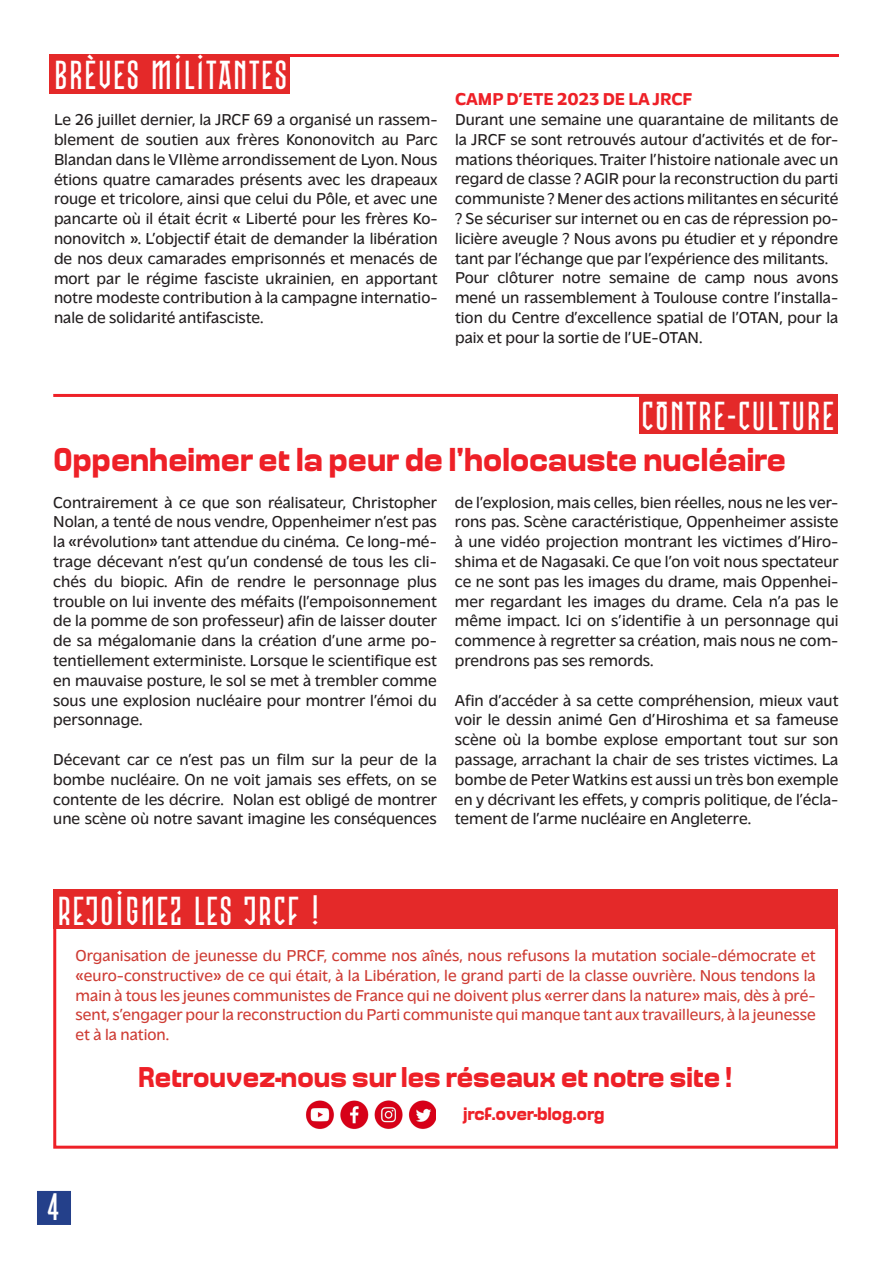
<style>
.page{position:relative;width:893px;height:1263px;background:#fff}
.page>*{position:absolute;margin:0;border:0;box-sizing:border-box;transform-origin:0 0}
.TITRE_RUBRIQUE{font:41.55px "Bilbo INC";letter-spacing:.04em;color:#fff}
.REJOIGNEZ_JRCF{font:41.55px "Bilbo INC";letter-spacing:.04em;color:#fff}
.t1{font:39px "Bilbo INC";color:#fff}
.TITRE_ARTICLE{font:700 33px "Millimetre";letter-spacing:-.02em;color:#ee2027}
.PETIT_TITRE_FIN{font:700 28.5px "Millimetre";letter-spacing:-.02em;color:#ee2027}
.t2{font:700 18px "Massilia";color:#ee2027}
.TITRE_ARTICLE-2{font:700 18px "Millimetre";letter-spacing:-.02em;color:#ee2027}
.t3{font:300 16.5px/19.8px "Massilia";color:#231f20;text-align:justify}
.qu_est_ce_que_la_jrcf{font:300 16.5px/19.8px "Massilia";color:#ce3c34;text-align:justify}
</style>
<div class="page">
<div style="left:55px;top:54px;width:784px;height:3px;border:2px solid #ee2027"></div>
<div style="left:50px;top:54px;width:240px;height:39px;background:#e42929"></div>
<div style="left:53px;top:394px;width:780px;height:3px;border:2px solid #ee2027"></div>
<div style="left:639px;top:394px;width:199px;height:40px;background:#e42929"></div>
<div style="left:37px;top:1191px;width:34px;height:34px;background:#24408a"></div>
<div style="left:53px;top:925px;width:785px;height:224px;border:3px solid #ee2027"></div>
<div style="left:53px;top:889px;width:785px;height:40px;background:#e42929"></div>
<img style="left:306px;top:1100px;width:130px;height:29px">
<p class="TITRE_RUBRIQUE" style="left:54px;top:55px;width:235px">BRÈVES MILITANTES</p>
<p class="t3" style="left:54px;top:108px;width:385px">Le 26 juillet dernier, la JRCF 69 a organisé un rassem&shy;blement de soutien aux frères Kononovitch au Parc Blandan dans le VIIème arrondissement de Lyon. Nous étions quatre camarades présents avec les drapeaux rouge et tricolore, ainsi que celui du Pôle, et avec une pancarte où il était écrit « Liberté pour les frères Ko&shy;nonovitch ». L’objectif était de demander la libération de nos deux camarades emprisonnés et menacés de mort par le régime fasciste ukrainien, en apportant notre modeste contribution à la campagne internatio&shy;nale de solidarité antifasciste.</p>
<p class="t2" style="left:455px;top:87px;width:239px">CAMP D’ETE 2023 DE LA JRCF</p>
<p class="t3" style="left:455px;top:108px;width:385px">Durant une semaine une quarantaine de militants de la JRCF se sont retrouvés autour d’activités et de for&shy;mations théoriques. Traiter l’histoire nationale avec un regard de classe ? AGIR pour la reconstruction du parti communiste ? Mener des actions militantes en sécurité ? Se sécuriser sur internet ou en cas de répression po&shy;licière aveugle ? Nous avons pu étudier et y répondre tant par l’échange que par l’expérience des militants.</p>
<p class="t3" style="left:455px;top:267px;width:385px">Pour clôturer notre semaine de camp nous avons mené un rassemblement à Toulouse contre l’installa&shy;tion du Centre d’excellence spatial de l’OTAN, pour la paix et pour la sortie de l’UE-OTAN.</p>
<p class="TITRE_RUBRIQUE" style="left:641px;top:395px;width:194px">CONTRE-CULTURE</p>
<p class="TITRE_ARTICLE" style="left:53px;top:440px;width:734px">Oppenheimer et la peur de l’holocauste nucléaire</p>
<p class="t3" style="left:53px;top:491px;width:385px">Contrairement à ce que son réalisateur, Christopher Nolan, a tenté de nous vendre, Oppenheimer n’est pas la «révolution» tant attendue du cinéma. Ce long-mé&shy;trage décevant n’est qu’un condensé de tous les cli&shy;chés du biopic. Afin de rendre le personnage plus trouble on lui invente des méfaits (l’empoisonnement de la pomme de son professeur) afin de laisser douter de sa mégalomanie dans la création d’une arme po&shy;tentiellement exterministe. Lorsque le scientifique est en mauvaise posture, le sol se met à trembler comme sous une explosion nucléaire pour montrer l’émoi du personnage.</p>
<p class="t3" style="left:53px;top:748px;width:385px">Décevant car ce n’est pas un film sur la peur de la bombe nucléaire. On ne voit jamais ses effets, on se contente de les décrire. Nolan est obligé de montrer une scène où notre savant imagine les conséquences</p>
<p class="t3" style="left:455px;top:491px;width:385px">de l’explosion, mais celles, bien réelles, nous ne les ver&shy;rons pas. Scène caractéristique, Oppenheimer assiste à une vidéo projection montrant les victimes d’Hiro&shy;shima et de Nagasaki. Ce que l’on voit nous spectateur ce ne sont pas les images du drame, mais Oppenhei&shy;mer regardant les images du drame. Cela n’a pas le même impact. Ici on s’identifie à un personnage qui commence à regretter sa création, mais nous ne com&shy;prendrons pas ses remords.</p>
<p class="t3" style="left:455px;top:689px;width:385px">Afin d’accéder à sa cette compréhension, mieux vaut voir le dessin animé Gen d’Hiroshima et sa fameuse scène où la bombe explose emportant tout sur son passage, arrachant la chair de ses tristes victimes. La bombe de Peter Watkins est aussi un très bon exemple en y décrivant les effets, y compris politique, de l’écla&shy;tement de l’arme nucléaire en Angleterre.</p>
<p class="REJOIGNEZ_JRCF" style="left:57px;top:890px;width:264px">REJOIGNEZ LES JRCF !</p>
<p class="qu_est_ce_que_la_jrcf" style="left:76px;top:944px;width:742px">Organisation de jeunesse du PRCF, comme nos aînés, nous refusons la mutation sociale-démocrate et «euro-constructive» de ce qui était, à la Libération, le grand parti de la classe ouvrière. Nous tendons la main à tous les jeunes communistes de France qui ne doivent plus «errer dans la nature» mais, dès à pré&shy;sent, s’engager pour la reconstruction du Parti communiste qui manque tant aux travailleurs, à la jeunesse et à la nation.</p>
<p class="PETIT_TITRE_FIN" style="left:138px;top:1060px;width:596px">Retrouvez-nous sur les réseaux et notre site !</p>
<p class="TITRE_ARTICLE-2" style="left:463px;top:1104px;width:143px">jrcf.over-blog.org</p>
<p class="t1" style="left:47px;top:1188px;width:14px">4</p>
</div>
